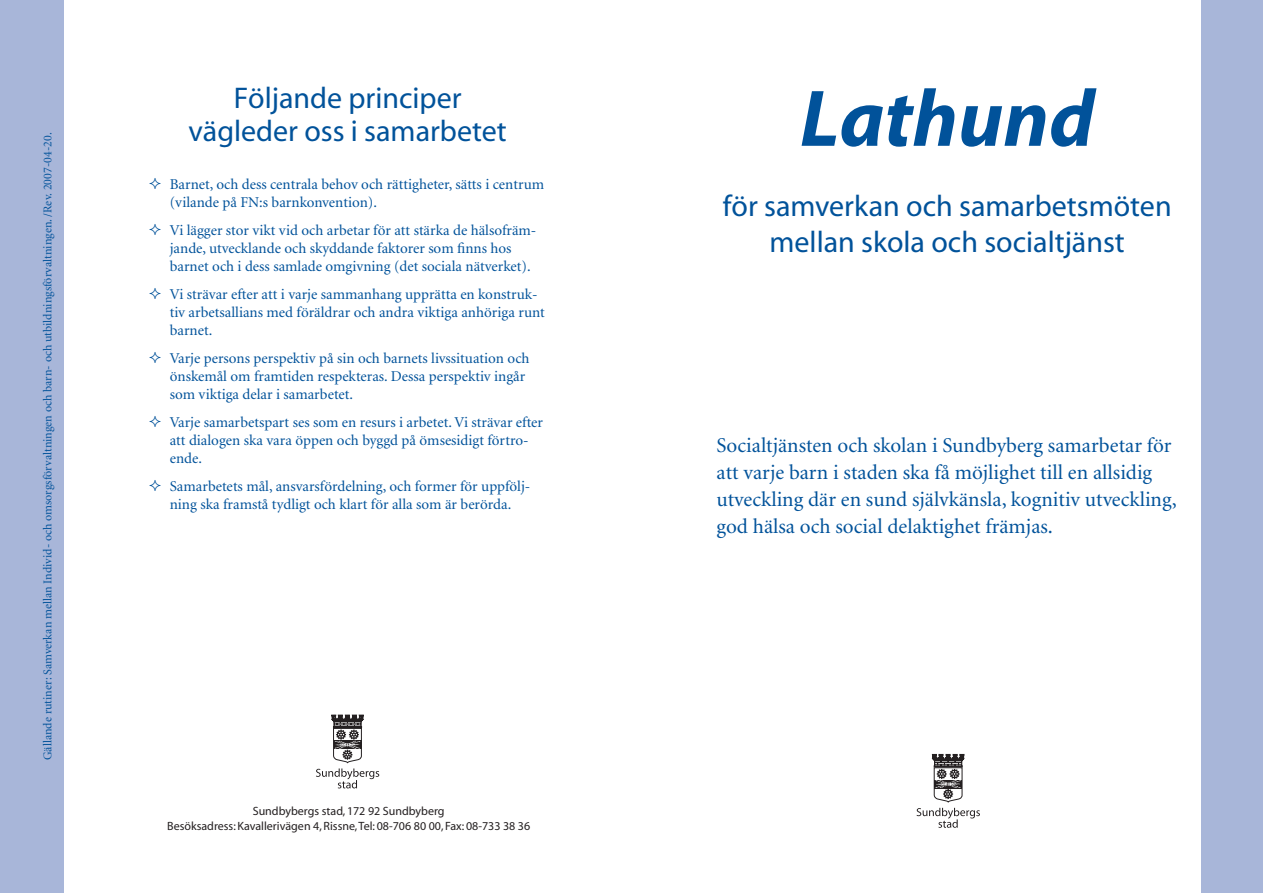
<style>
.page{position:relative;width:1263px;height:893px;background:#fff}
.page>*{position:absolute;margin:0;border:0;box-sizing:border-box;transform-origin:0 0}
.t1{font:italic 700 81px "Myriad";color:#01529a}
.t2{font:30px/36px "Myriad";color:#01529a;text-align:center}
.t3{font:21px/27px "Minion";color:#01529a}
.t4{font:15px/18px "Minion";color:#01529a}
.t5{font:12px "Minion";color:#01529a}
.t6{font:12px/15px "Myriad";color:#231f20;text-align:center}
</style>
<div class="page">
<svg style="left:916px;top:754px;width:64px;height:74px"></svg>
<svg style="left:316px;top:715px;width:63px;height:73px"></svg>
<div style="left:0;top:0;width:64px;height:893px;background:#a8b6d9"></div>
<div style="left:1201px;top:0;width:62px;height:893px;background:#a8b6d9"></div>
<p class="t5" style="left:42px;top:760px;width:629px;rotate:-90deg">Gällande rutiner: Samverkan mellan Individ- och omsorgsförvaltningen och barn- och utbildningsförvaltningen. /Rev. 2007-04-20.</p>
<h2 class="t2" style="left:188px;top:82px;width:320px;line-height:33px">Följande principer vägleder oss i samarbetet</h2>
<p class="t4" style="left:170px;top:176px;width:376px">Barnet, och dess centrala behov och rättigheter, sätts i centrum (vilande på FN:s barnkonvention).</p>
<p class="t4" style="left:170px;top:222px;width:368px">Vi lägger stor vikt vid och arbetar för att stärka de hälsofräm&shy;jande, utvecklande och skyddande faktorer som finns hos barnet och i dess samlade omgivning (det sociala nätverket).</p>
<p class="t4" style="left:170px;top:286px;width:377px">Vi strävar efter att i varje sammanhang upprätta en konstruk&shy;tiv arbetsallians med föräldrar och andra viktiga anhöriga runt barnet.</p>
<p class="t4" style="left:170px;top:350px;width:361px">Varje persons perspektiv på sin och barnets livssituation och önskemål om framtiden respekteras. Dessa perspektiv ingår som viktiga delar i samarbetet.</p>
<p class="t4" style="left:170px;top:414px;width:375px">Varje samarbetspart ses som en resurs i arbetet. Vi strävar efter att dialogen ska vara öppen och byggd på ömsesidigt förtro&shy;ende.</p>
<p class="t4" style="left:170px;top:478px;width:362px">Samarbetets mål, ansvarsfördelning, och former för uppfölj&shy;ning ska framstå tydligt och klart för alla som är berörda.</p>
<p class="t6" style="left:167px;top:804px;width:365px">Sundbybergs stad, 172 92 Sundbyberg<br>Besöksadress: Kavallerivägen 4, Rissne, Tel: 08-706 80 00, Fax: 08-733 38 36</p>
<h1 class="t1" style="left:800px;top:77px;width:296px">Lathund</h1>
<h2 class="t2" style="left:723px;top:190px;width:450px">för samverkan och samarbetsmöten mellan skola och socialtjänst</h2>
<h3 class="t3" style="left:716px;top:433px;width:462px">Socialtjänsten och skolan i Sundbyberg samarbetar för att varje barn i staden ska få möjlighet till en allsidig utveckling där en sund självkänsla, kognitiv utveckling, god hälsa och social delaktighet främjas.</h3>
</div>
